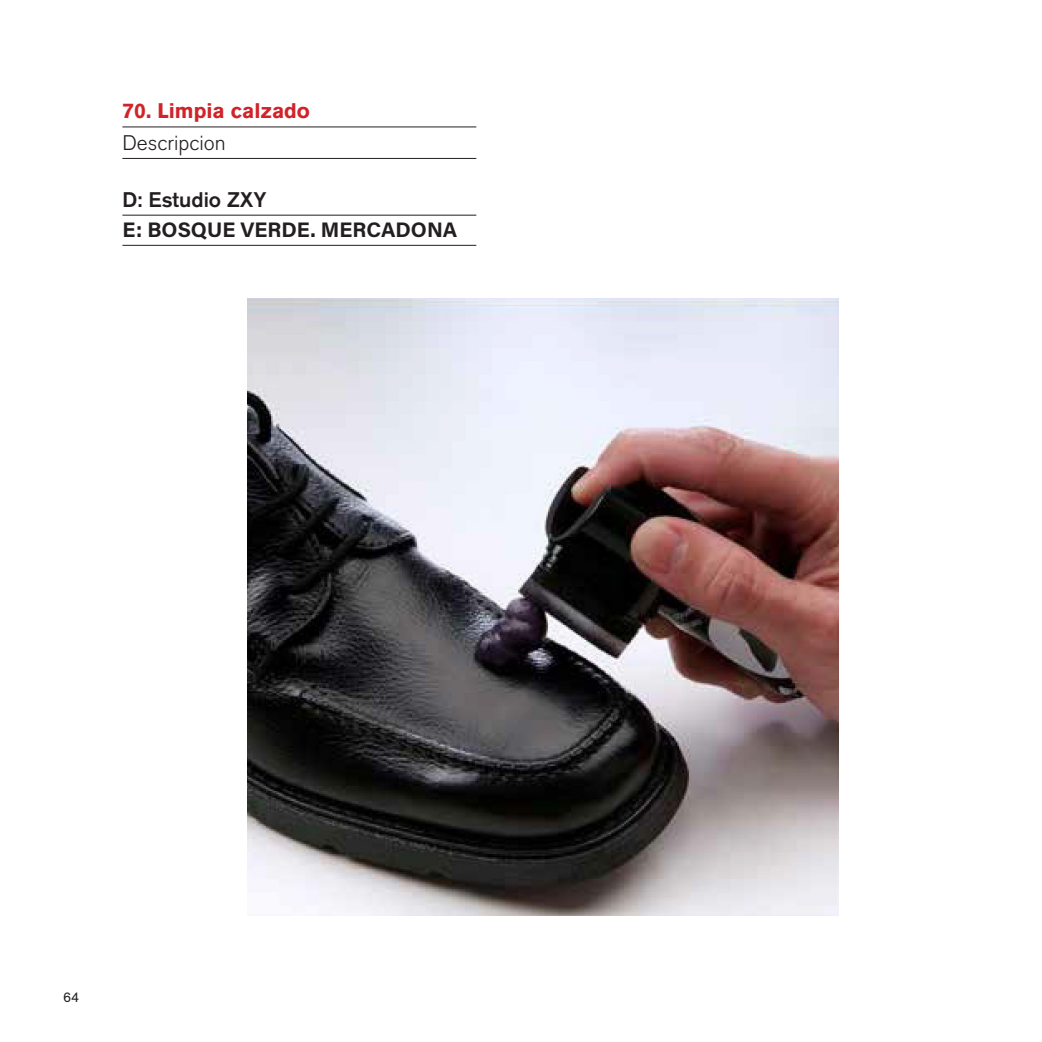
<style>
.page{position:relative;width:1042px;height:1042px;background:#fff}
.page>*{position:absolute;margin:0;border:0;box-sizing:border-box;transform-origin:0 0}
._04empresa-editora{font:21px "Acumin Variable Concept";letter-spacing:.03em;color:#231f20}
._1Producto{font:700 21px "Akzidenz Grotesk BQ";color:#d1232a}
._03diseñador-estudio{font:500 21px "Akzidenz Grotesk BQ";color:#231f20}
._02descripción{font:300 21px "Akzidenz Grotesk BQ";color:#231f20}
.t1{font:14px "Akzidenz Grotesk BQ";color:#231f20}
</style>
<div class="page">
<hr style="left:122px;top:126px;width:354px;height:1px;background:#231f20">
<hr style="left:122px;top:158px;width:354px;height:1px;background:#231f20">
<hr style="left:122px;top:215px;width:354px;height:1px;background:#231f20">
<hr style="left:122px;top:245px;width:354px;height:1px;background:#231f20">
<img style="left:247px;top:299px;width:591px;height:616px">
<p class="_1Producto" style="left:122px;top:99px;width:189px">70. Limpia calzado</p>
<p class="_02descripción" style="left:122px;top:131px;width:105px">Descripcion</p>
<p class="_03diseñador-estudio" style="left:122px;top:186px;width:146px">D: Estudio ZXY</p>
<p class="_04empresa-editora" style="left:122px;top:215px;width:335px">E: BOSQUE VERDE. MERCADONA</p>
<p class="t1" style="left:63px;top:989px;width:18px">64</p>
</div>
